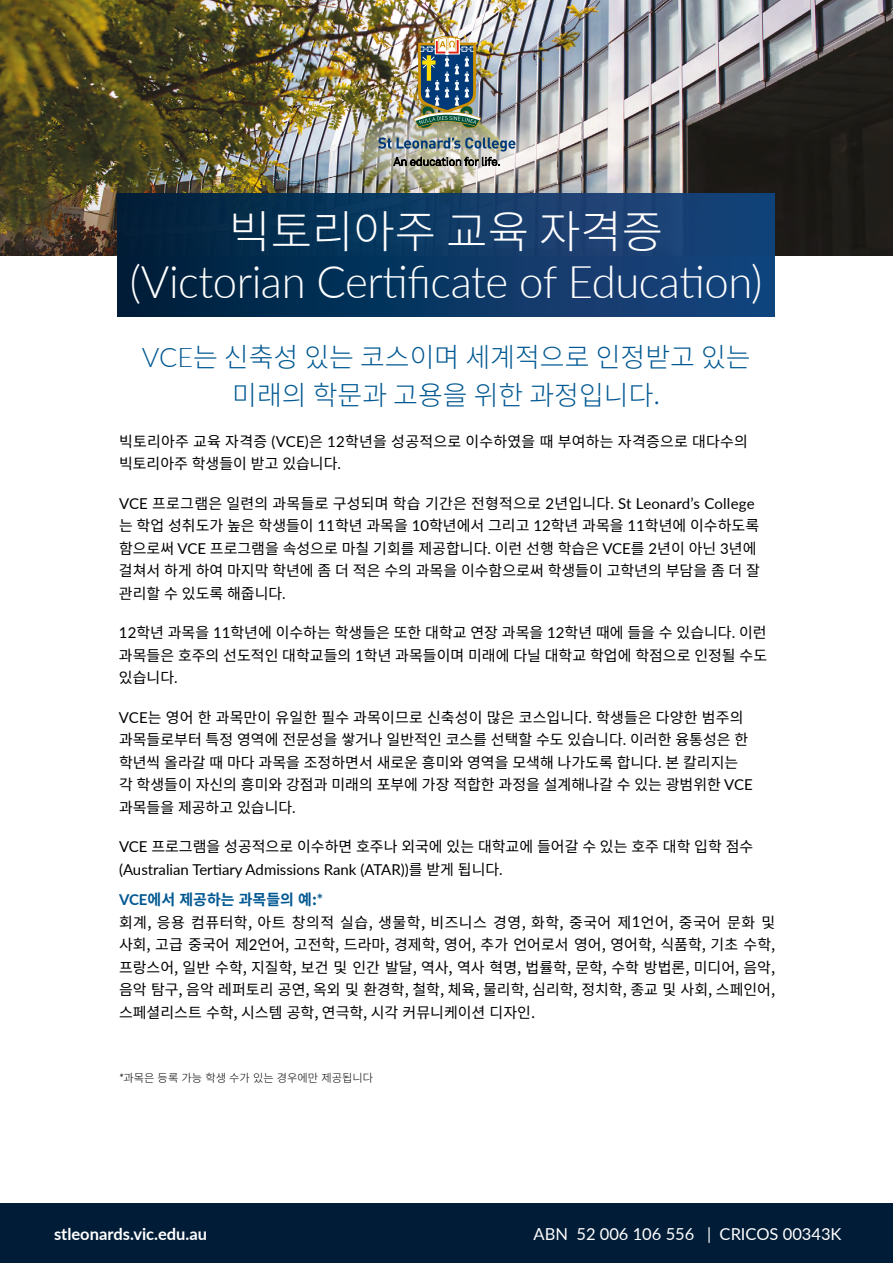
<style>
.page{position:relative;width:893px;height:1263px;background:#fff}
.page>*{position:absolute;margin:0;border:0;box-sizing:border-box;transform-origin:0 0}
.t1{font:300 45px "Lato";letter-spacing:-.01em;color:#fff}
.t2{font:300 45px "Noto Sans CJ Ksc";color:#fff}
.t3{font:300 27px/37.5px "Noto Sans CJ Ksc";color:#005892;text-align:center}
.t4{font:16.5px "Lato";color:#fff}
.t5{font:700 16.5px "Lato";color:#fff}
.t6{font:15px/22.5px "Noto Sans CJ Kkr";color:#000}
.t7{font:15px "Lato";color:#000}
.t8{font:300 11.25px "Noto Sans CJ Kkr";color:#000}
.s1{font-family:"Lato"}
.s2{font-family:"Noto Sans CJ Kkr"}
.s3{font-family:"Lato";font-weight:700;color:#005892}
.s4{font-weight:700;color:#005892}
.s5{font-family:"Lato";font-weight:400;font-style:italic}
</style>
<div class="page">
<img style="left:0;top:0;width:893px;height:255px">
<div style="left:118px;top:193px;width:657px;height:124px;background:linear-gradient(to right,#00233d,#1b4983)"></div>
<img style="left:341px;top:36px;width:212px;height:154px">
<div style="left:0;top:1203px;width:893px;height:60px;background:#001c37"></div>
<h1 class="t2" style="left:229px;top:206px;width:435px">빅토리아주 교육 자격증</h1>
<h1 class="t1" style="left:130px;top:250px;width:634px">(Victorian Certificate of Education)</h1>
<h2 class="t3" style="left:142px;top:339px;width:610px"><span class="s1">VCE</span>는 신축성 있는 코스이며 세계적으로 인정받고 있는 미래의 학문과 고용을 위한 과정입니다.</h2>
<p class="t6" style="left:119px;top:430px;width:630px">빅토리아주 교육 자격증 <span class="s1">(VCE)</span>은 <span class="s1">12</span>학년을 성공적으로 이수하였을 때 부여하는 자격증으로 대다수의 빅토리아주 학생들이 받고 있습니다<span class="s1">.</span></p>
<p class="t6" style="left:119px;top:492px;width:643px"><span class="s1">VCE</span> 프로그램은 일련의 과목들로 구성되며 학습 기간은 전형적으로 <span class="s1">2</span>년입니다<span class="s1">. St Leonard’s College </span>는 학업 성취도가 높은 학생들이 <span class="s1">11</span>학년 과목을 <span class="s1">10</span>학년에서 그리고 <span class="s1">12</span>학년 과목을 <span class="s1">11</span>학년에 이수하도록 함으로써 <span class="s1">VCE</span> 프로그램을 속성으로 마칠 기회를 제공합니다<span class="s1">.</span> 이런 선행 학습은 <span class="s1">VCE</span>를 <span class="s1">2</span>년이 아닌 <span class="s1">3</span>년에 걸쳐서 하게 하여 마지막 학년에 좀 더 적은 수의 과목을 이수함으로써 학생들이 고학년의 부담을 좀 더 잘 관리할 수 있도록 해줍니다<span class="s1">.</span></p>
<p class="t6" style="left:119px;top:622px;width:650px;text-align:justify"><span class="s1">12</span>학년 과목을 <span class="s1">11</span>학년에 이수하는 학생들은 또한 대학교 연장 과목을 <span class="s1">12</span>학년 때에 들을 수 있습니다<span class="s1">.</span> 이런 과목들은 호주의 선도적인 대학교들의 <span class="s1">1</span>학년 과목들이며 미래에 다닐 대학교 학업에 학점으로 인정될 수도 있습니다<span class="s1">.</span></p>
<p class="t6" style="left:119px;top:706px;width:635px"><span class="s1">VCE</span>는 영어 한 과목만이 유일한 필수 과목이므로 신축성이 많은 코스입니다<span class="s1">.</span> 학생들은 다양한 범주의 과목들로부터 특정 영역에 전문성을 쌓거나 일반적인 코스를 선택할 수도 있습니다<span class="s1">.</span> 이러한 융통성은 한 학년씩 올라갈 때 마다 과목을 조정하면서 새로운 흥미와 영역을 모색해 나가도록 합니다<span class="s1">.</span> 본 칼리지는 각 학생들이 자신의 흥미와 강점과 미래의 포부에 가장 적합한 과정을 설계해나갈 수 있는 광범위한 <span class="s1">VCE </span>과목들을 제공하고 있습니다<span class="s1">.</span></p>
<p class="t6" style="left:119px;top:836px;width:636px"><span class="s1">VCE</span> 프로그램을 성공적으로 이수하면 호주나 외국에 있는 대학교에 들어갈 수 있는 호주 대학 입학 점수</p>
<p class="t7" style="left:119px;top:859px;width:385px">(Australian Tertiary Admissions Rank (ATAR))<span class="s2">를 받게 됩니다</span>.</p>
<p class="t6" style="left:119px;top:889px;width:658px"><span class="s3">VCE</span><span class="s4">에서 제공하는 과목들의 예:</span><span class="s3">*<br></span>회계, 응용 컴퓨터학, 아트 창의적 실습, 생물학, 비즈니스 경영, 화학, 중국어 제<span class="s1">1</span>언어, 중국어 문화 및 사회, 고급 중국어 제<span class="s1">2</span>언어, 고전학, 드라마, 경제학, 영어, 추가 언어로서 영어, 영어학, 식품학, 기초 수학, 프랑스어, 일반 수학, 지질학, 보건 및 인간 발달, 역사, 역사 혁명, 법률학, 문학, 수학 방법론, 미디어, 음악, 음악 탐구, 음악 레퍼토리 공연, 옥외 및 환경학, 철학, 체육, 물리학, 심리학, 정치학, 종교 및 사회, 스페인어, 스페셜리스트 수학, 시스템 공학, 연극학, 시각 커뮤니케이션 디자인.</p>
<p class="t8" style="left:119px;top:1071px;width:256px"><span class="s5">*</span>과목은 등록 가능 학생 수가 있는 경우에만 제공됩니다</p>
<p class="t5" style="left:54px;top:1222px;width:155px">stleonards.vic.edu.au</p>
<p class="t4" style="left:534px;top:1222px;width:309px">ABN 52 006 106 556 | CRICOS 00343K</p>
</div>
